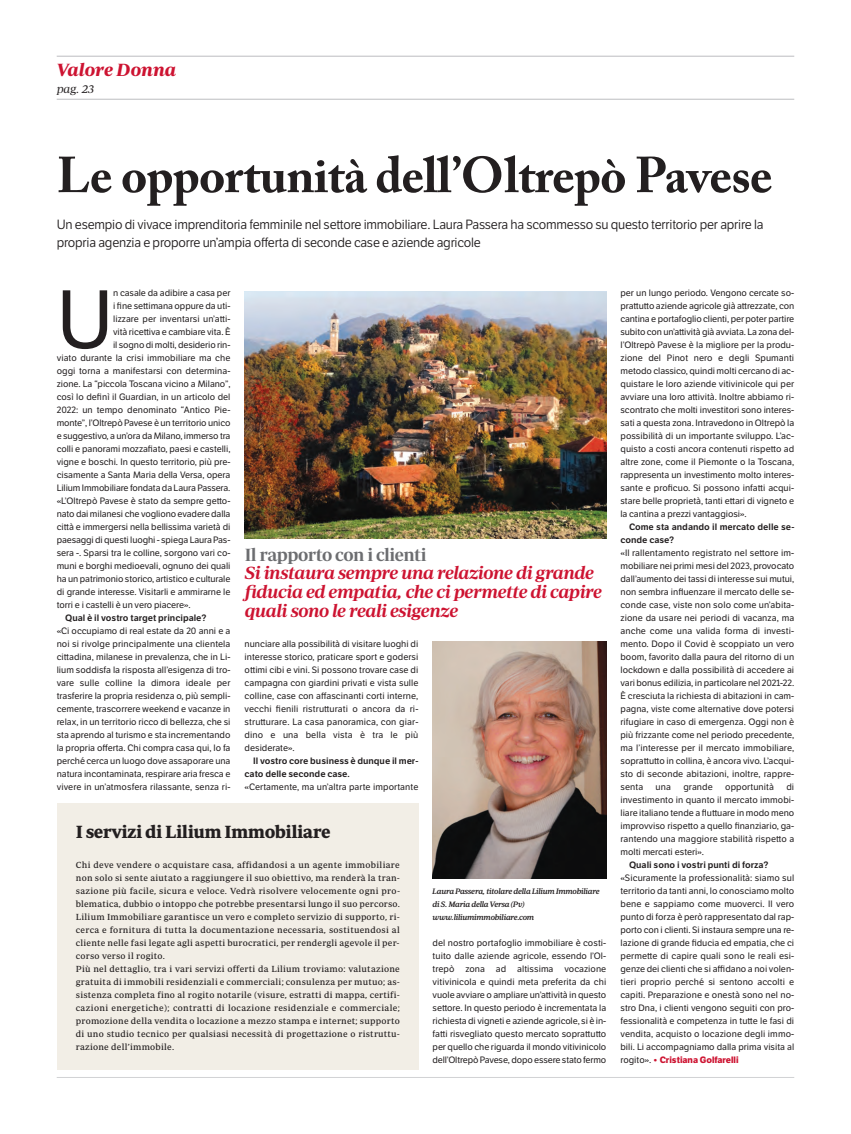
<style>
.page{position:relative;width:851px;height:1134px;background:#fff}
.page>*{position:absolute;margin:0;border:0;box-sizing:border-box;transform-origin:0 0}
.t1{font:80.2px "LFT Etica";color:#231f20}
.t2{font:700 50px "Adobe Caslon Pro";letter-spacing:-.015em;color:#231f20}
.t3{font:italic 600 18px/18.7px "Periodico Display";letter-spacing:-.025em;color:#cd1331}
.t4{font:700 18px "Periodico Text";letter-spacing:-.03em;color:#231f20}
.t5{font:600 18px "Periodico Display";letter-spacing:-.025em;color:#6c6d70}
.t6{font:italic 700 18px "Periodico Display";color:#cd1331}
.t7{font:13px/18px "LFT Etica";letter-spacing:-.015em;color:#231f20}
.t8{font:12px "Periodico Display Lg It";color:#231f20}
.t9{font:9px/13px "LFT Etica";letter-spacing:-.005em;color:#231f20;text-align:justify}
.t10{font:9px/13px "Periodico Text";letter-spacing:.025em;color:#231f20}
.t11{font:600 9px/13px "LFT Etica";color:#231f20}
.t12{font:italic 500 8px/13px "Periodico Text";letter-spacing:-.03em;color:#231f20}
.s1{font-weight:700;color:#cd1331}
</style>
<div class="page">
<hr style="left:57px;top:56px;width:737px;height:1px;background:#bcbdc0">
<hr style="left:57px;top:99px;width:737px;height:1px;background:#bcbdc0">
<hr style="left:57px;top:1077px;width:737px;height:1px;background:#d1d2d4">
<img style="left:245px;top:292px;width:361px;height:246px">
<img style="left:432px;top:641px;width:174px;height:238px">
<div style="left:57px;top:803px;width:361px;height:267px;background:#f2eee6"></div>
<h3 class="t6" style="left:57px;top:60px;width:121px">Valore Donna</h3>
<h3 class="t8" style="left:57px;top:82px;width:39px">pag. 23</h3>
<h2 class="t2" style="left:57px;top:156px;width:717px">Le opportunità dell’Oltrepò Pavese</h2>
<h3 class="t7" style="left:57px;top:216px;width:708px">Un esempio di vivace imprenditoria femminile nel settore immobiliare. Laura Passera ha scommesso su questo territorio per aprire la propria agenzia e proporre un’ampia offerta di seconde case e aziende agricole</h3>
<h1 class="t1" style="left:57px;top:290px;width:58px">U</h1>
<p class="t9" style="left:113px;top:287px;width:119px">n casale da adibire a casa per</p>
<p class="t9" style="left:113px;top:300px;width:119px">i fine settimana oppure da uti-</p>
<p class="t9" style="left:113px;top:313px;width:119px">lizzare per inventarsi un’atti-</p>
<p class="t9" style="left:113px;top:326px;width:119px">vità ricettiva e cambiare vita. È</p>
<p class="t9" style="left:113px;top:339px;width:119px">il sogno di molti, desiderio rin-</p>
<p class="t9" style="left:57px;top:352px;width:175px">viato durante la crisi immobiliare ma che</p>
<p class="t9" style="left:57px;top:365px;width:175px">oggi torna a manifestarsi con determina-</p>
<p class="t9" style="left:57px;top:378px;width:175px">zione. La “piccola Toscana vicino a Milano”,</p>
<p class="t9" style="left:57px;top:391px;width:175px">così lo definì il Guardian, in un articolo del</p>
<p class="t9" style="left:57px;top:404px;width:175px">2022: un tempo denominato “Antico Pie-</p>
<p class="t9" style="left:57px;top:417px;width:175px">monte”, l’Oltrepò Pavese è un territorio unico</p>
<p class="t9" style="left:57px;top:430px;width:175px">e suggestivo, a un’ora da Milano, immerso tra</p>
<p class="t9" style="left:57px;top:443px;width:175px">colli e panorami mozzafiato, paesi e castelli,</p>
<p class="t9" style="left:57px;top:456px;width:175px">vigne e boschi. In questo territorio, più pre-</p>
<p class="t9" style="left:57px;top:469px;width:175px">cisamente a Santa Maria della Versa, opera</p>
<p class="t9" style="left:57px;top:482px;width:175px">Lilium Immobiliare fondata da Laura Passera.</p>
<p class="t9" style="left:57px;top:495px;width:175px">«L’Oltrepò Pavese è stato da sempre getto-</p>
<p class="t9" style="left:57px;top:508px;width:175px">nato dai milanesi che vogliono evadere dalla</p>
<p class="t9" style="left:57px;top:521px;width:175px">città e immergersi nella bellissima varietà di</p>
<p class="t9" style="left:57px;top:534px;width:175px">paesaggi di questi luoghi - spiega Laura Pas-</p>
<p class="t9" style="left:57px;top:547px;width:175px">sera -. Sparsi tra le colline, sorgono vari co-</p>
<p class="t9" style="left:57px;top:560px;width:175px">muni e borghi medioevali, ognuno dei quali</p>
<p class="t9" style="left:57px;top:573px;width:175px">ha un patrimonio storico, artistico e culturale</p>
<p class="t9" style="left:57px;top:586px;width:175px">di grande interesse. Visitarli e ammirarne le</p>
<p class="t9" style="left:57px;top:599px;width:135px">torri e i castelli è un vero piacere».</p>
<p class="t11" style="left:65px;top:612px;width:143px">Qual è il vostro target principale?</p>
<p class="t9" style="left:57px;top:625px;width:175px">«Ci occupiamo di real estate da 20 anni e a noi si rivolge principalmente una clientela cittadina, milanese in prevalenza, che in Li&shy;lium soddisfa la risposta all’esigenza di tro&shy;vare sulle colline la dimora ideale per trasferire la propria residenza o, più sempli&shy;cemente, trascorrere weekend e vacanze in relax, in un territorio ricco di bellezza, che si sta aprendo al turismo e sta incrementando la propria offerta. Chi compra casa qui, lo fa perché cerca un luogo dove assaporare una natura incontaminata, respirare aria fresca e vivere in un’atmosfera rilassante, senza ri-</p>
<h3 class="t5" style="left:245px;top:548px;width:183px">Il rapporto con i clienti</h3>
<h3 class="t3" style="left:245px;top:565px;width:359px">Si instaura sempre una relazione di grande fiducia ed empatia, che ci permette di capire quali sono le reali esigenze</h3>
<p class="t9" style="left:244px;top:638px;width:175px">nunciare alla possibilità di visitare luoghi di interesse storico, praticare sport e godersi ottimi cibi e vini. Si possono trovare case di campagna con giardini privati e vista sulle colline, case con affascinanti corti interne, vecchi fienili ristrutturati o ancora da ri&shy;strutturare. La casa panoramica, con giar&shy;dino e una bella vista è tra le più desiderate».</p>
<p class="t11" style="left:244px;top:755px;width:175px;text-indent:9px">Il vostro core business è dunque il mer&shy;cato delle seconde case.</p>
<p class="t9" style="left:244px;top:781px;width:175px">«Certamente, ma un’altra parte importante</p>
<h3 class="t4" style="left:76px;top:825px;width:256px">I servizi di Lilium Immobiliare</h3>
<p class="t10" style="left:76px;top:859px;width:326px">Chi deve vendere o acquistare casa, affidandosi a un agente immobiliare non solo si sente aiutato a raggiungere il suo obiettivo, ma renderà la tran&shy;sazione più facile, sicura e veloce. Vedrà risolvere velocemente ogni pro&shy;blematica, dubbio o intoppo che potrebbe presentarsi lungo il suo percorso.<br>Lilium Immobiliare garantisce un vero e completo servizio di supporto, ri&shy;cerca e fornitura di tutta la documentazione necessaria, sostituendosi al cliente nelle fasi legate agli aspetti burocratici, per rendergli agevole il per&shy;corso verso il rogito.<br>Più nel dettaglio, tra i vari servizi offerti da Lilium troviamo: valutazione gratuita di immobili residenziali e commerciali; consulenza per mutuo; as&shy;sistenza completa fino al rogito notarile (visure, estratti di mappa, certifi&shy;cazioni energetiche); contratti di locazione residenziale e commerciale; promozione della vendita o locazione a mezzo stampa e internet; supporto di uno studio tecnico per qualsiasi necessità di progettazione o ristruttu&shy;razione dell’immobile.</p>
<p class="t12" style="left:432px;top:885px;width:169px">Laura Passera, titolare della Lilium Immobiliare di S. Maria della Versa (Pv) www.liliumimmobiliare.com</p>
<p class="t9" style="left:432px;top:937px;width:175px">del nostro portafoglio immobiliare è costi&shy;tuito dalle aziende agricole, essendo l’Ol&shy;trepò zona ad altissima vocazione vitivinicola e quindi meta preferita da chi vuole avviare o ampliare un’attività in questo settore. In questo periodo è incrementata la richiesta di vigneti e aziende agricole, si è in&shy;fatti risvegliato questo mercato soprattutto per quello che riguarda il mondo vitivinicolo dell’Oltrepò Pavese, dopo essere stato fermo</p>
<p class="t9" style="left:620px;top:287px;width:175px">per un lungo periodo. Vengono cercate so&shy;prattutto aziende agricole già attrezzate, con cantina e portafoglio clienti, per poter partire subito con un’attività già avviata. La zona del&shy;l’Oltrepò Pavese è la migliore per la produ&shy;zione del Pinot nero e degli Spumanti metodo classico, quindi molti cercano di ac&shy;quistare le loro aziende vitivinicole qui per avviare una loro attività. Inoltre abbiamo ri&shy;scontrato che molti investitori sono interes&shy;sati a questa zona. Intravedono in Oltrepò la possibilità di un importante sviluppo. L’ac&shy;quisto a costi ancora contenuti rispetto ad altre zone, come il Piemonte o la Toscana, rappresenta un investimento molto interes&shy;sante e proficuo. Si possono infatti acqui&shy;stare belle proprietà, tanti ettari di vigneto e la cantina a prezzi vantaggiosi».</p>
<p class="t11" style="left:620px;top:521px;width:175px;text-indent:9px">Come sta andando il mercato delle se&shy;conde case?</p>
<p class="t9" style="left:620px;top:547px;width:175px">«Il rallentamento registrato nel settore im&shy;mobiliare nei primi mesi del 2023, provocato dall’aumento dei tassi di interesse sui mutui, non sembra influenzare il mercato delle se&shy;conde case, viste non solo come un’abita&shy;zione da usare nei periodi di vacanza, ma anche come una valida forma di investi&shy;mento. Dopo il Covid è scoppiato un vero boom, favorito dalla paura del ritorno di un lockdown e dalla possibilità di accedere ai vari bonus edilizia, in particolare nel 2021-22.<br>È cresciuta la richiesta di abitazioni in cam&shy;pagna, viste come alternative dove potersi rifugiare in caso di emergenza. Oggi non è più frizzante come nel periodo precedente, ma l’interesse per il mercato immobiliare, soprattutto in collina, è ancora vivo. L’acqui&shy;sto di seconde abitazioni, inoltre, rappre&shy;senta</p>
<p class="t9" style="left:655px;top:781px;width:17px">una</p>
<p class="t9" style="left:683px;top:781px;width:31px">grande</p>
<p class="t9" style="left:725px;top:781px;width:50px">opportunità</p>
<p class="t9" style="left:620px;top:781px;width:175px;text-indent:166px">di investimento in quanto il mercato immobi&shy;liare italiano tende a fluttuare in modo meno improvviso rispetto a quello finanziario, ga&shy;rantendo una maggiore stabilità rispetto a molti mercati esteri».</p>
<p class="t11" style="left:629px;top:859px;width:141px">Quali sono i vostri punti di forza?</p>
<p class="t9" style="left:620px;top:872px;width:175px">«Sicuramente la professionalità: siamo sul territorio da tanti anni, lo conosciamo molto bene e sappiamo come muoverci. Il vero punto di forza è però rappresentato dal rap&shy;porto con i clienti. Si instaura sempre una re&shy;lazione di grande fiducia ed empatia, che ci permette di capire quali sono le reali esi&shy;genze dei clienti che si affidano a noi volen&shy;tieri proprio perché si sentono accolti e capiti. Preparazione e onestà sono nel no&shy;stro Dna, i clienti vengono seguiti con pro&shy;fessionalità e competenza in tutte le fasi di vendita, acquisto o locazione degli immo&shy;bili. Li accompagniamo dalla prima visita al rogito». <span class="s1">• Cristiana Golfarelli</span></p>
</div>
